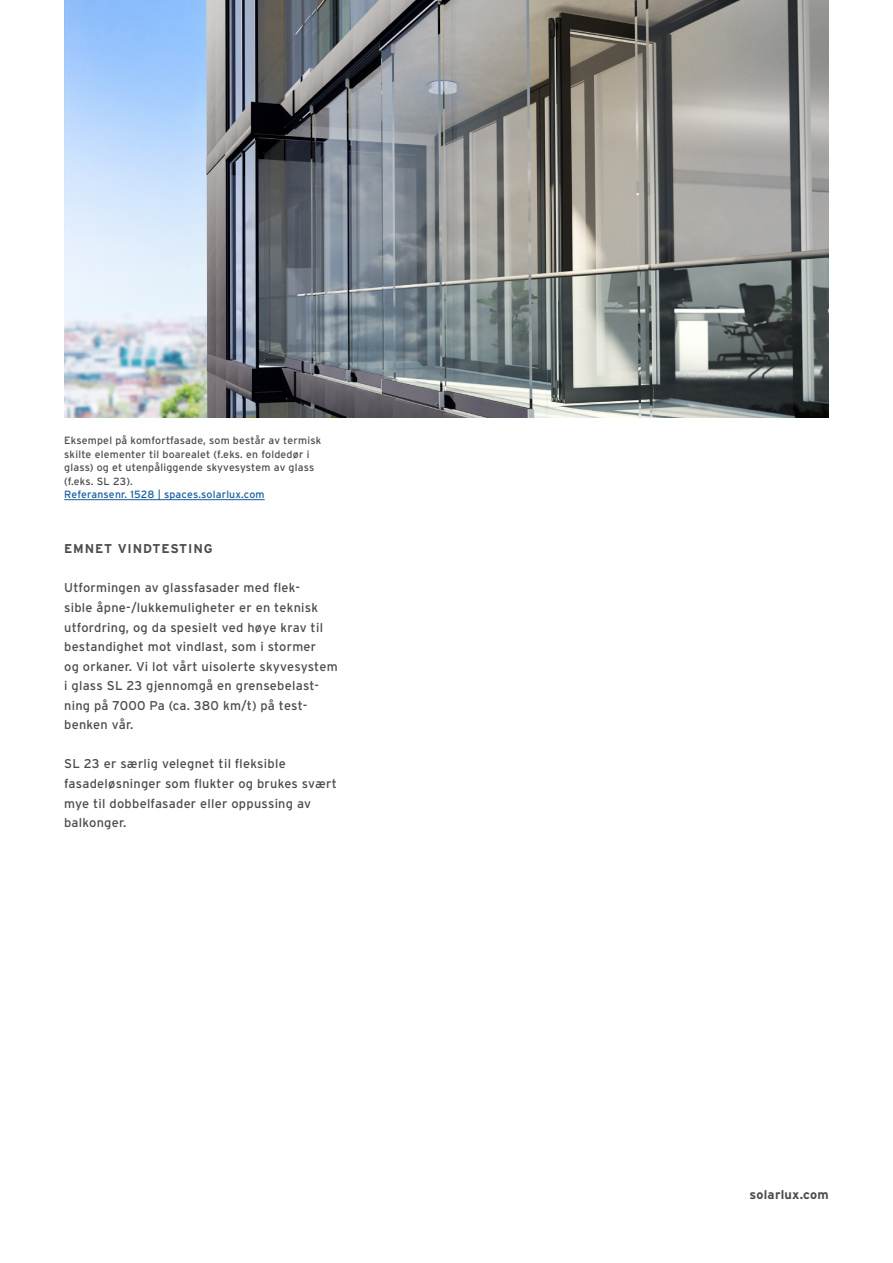
<style>
.page{position:relative;width:893px;height:1263px;background:#fff}
.page>*{position:absolute;margin:0;border:0;box-sizing:border-box;transform-origin:0 0}
.Fließtext_8_5_pt___Z{font:12.75px/19.5px "Interstate";letter-spacing:.02em;color:#4b4c4d}
.Zwischenheadline_8_5{font:700 12.75px "Interstate OT";letter-spacing:.065em;color:#4b4c4d}
.Fließtext_rechtsbünd{font:700 12.75px "Interstate OT";letter-spacing:.02em;color:#4b4c4d}
.Bildunterschrift_7_P{font:10.5px/13.5px "Interstate";letter-spacing:.02em;color:#4b4c4d}
.s1{color:#175d9e}
</style>
<div class="page">
<hr style="left:64px;top:499px;width:201px;height:1px;background:#175d9e">
<img style="left:64px;top:0;width:765px;height:417px">
<p class="Bildunterschrift_7_P" style="left:64px;top:434px;width:259px">Eksempel på komfortfasade, som består av termisk skilte elementer til boarealet (f.eks. en foldedør i glass) og et utenpåliggende skyvesystem av glass (f.eks. SL 23).<br><span class="s1">Referansenr. 1528 | spaces.solarlux.com</span></p>
<p class="Zwischenheadline_8_5" style="left:64px;top:541px;width:150px">EMNET VINDTESTING</p>
<p class="Fließtext_8_5_pt___Z" style="left:64px;top:578px;width:275px">Utformingen av glassfasader med flek-<br>sible åpne-/lukkemuligheter er en teknisk utfordring, og da spesielt ved høye krav til bestandighet mot vindlast, som i stormer<br>og orkaner. Vi lot vårt uisolerte skyvesystem i glass SL 23 gjennomgå en grensebelast&shy;ning på 7000 Pa (ca. 380 km/t) på test&shy;benken vår.</p>
<p class="Fließtext_8_5_pt___Z" style="left:64px;top:754px;width:274px">SL 23 er særlig velegnet til fleksible fasadeløsninger som flukter og brukes svært mye til dobbelfasader eller oppussing av balkonger.</p>
<p class="Fließtext_rechtsbünd" style="left:749px;top:1186px;width:81px">solarlux.com</p>
</div>
